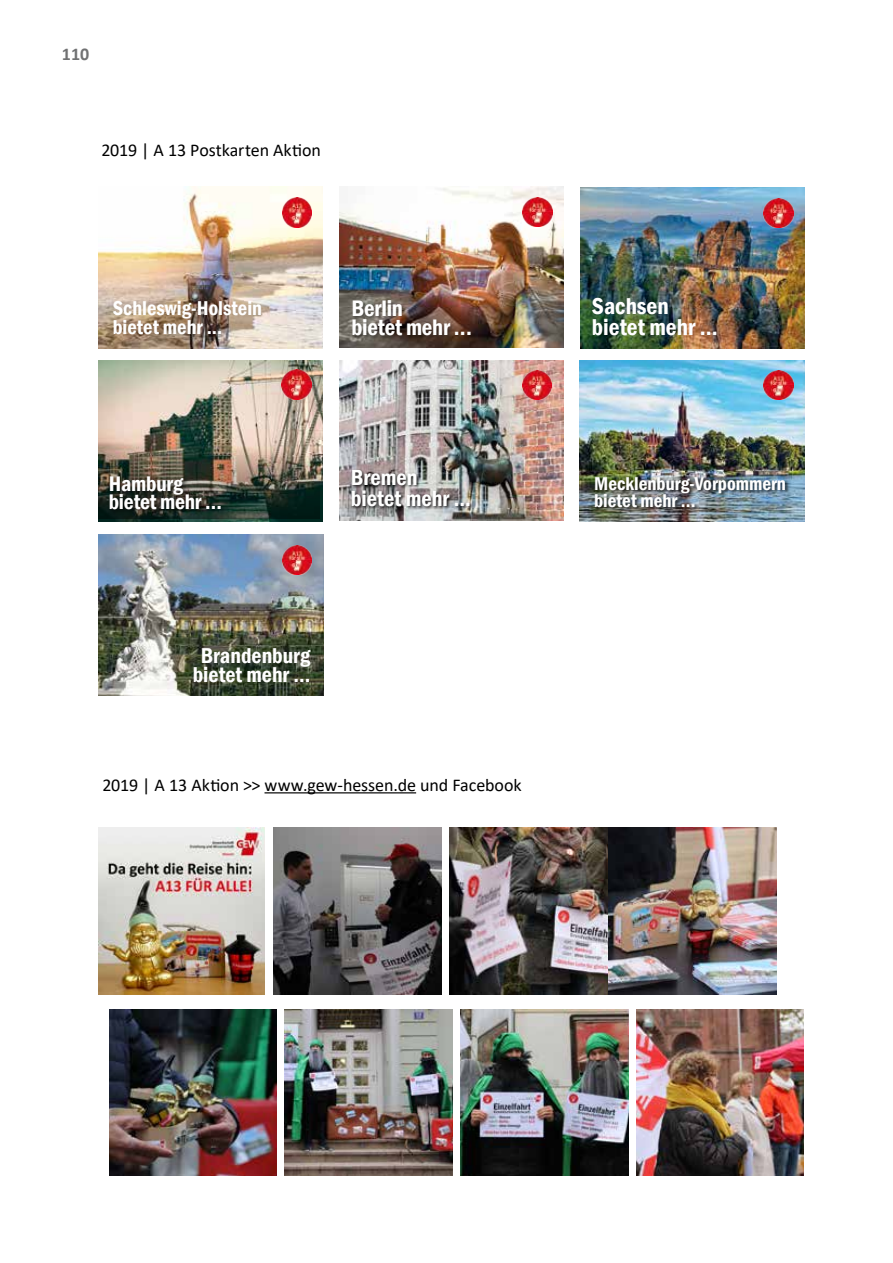
<style>
.page{position:relative;width:893px;height:1263px;background:#fff}
.page>*{position:absolute;margin:0;border:0;box-sizing:border-box;transform-origin:0 0}
.t1{font:600 condensed 23.55px/20.5px "Franklin Gothic";color:#fff}
.t2{font:600 condensed 23.1px/19.5px "Franklin Gothic";letter-spacing:-.01em;color:#fff}
.t3{font:600 condensed 22.5px/21px "Franklin Gothic";color:#fff}
.t4{font:600 condensed 22.05px/19px "Franklin Gothic";color:#fff;text-align:center}
.t5{font:600 condensed 21.75px/18px "Franklin Gothic";letter-spacing:-.01em;color:#fff}
.t6{font:600 condensed 20.55px/19px "Franklin Gothic";color:#fff}
.t7{font:600 condensed 19.05px/17px "Franklin Gothic";color:#fff}
.t8{font:18px "Calibri";letter-spacing:-.005em;color:#000}
.t9{font:700 18px "Calibri";color:#707172}
</style>
<div class="page">
<hr style="left:264px;top:792px;width:152px;height:1px;background:#000">
<img style="left:98px;top:827px;width:167px;height:167px">
<img style="left:109px;top:1009px;width:168px;height:167px">
<img style="left:273px;top:827px;width:168px;height:167px">
<img style="left:285px;top:1009px;width:167px;height:167px">
<img style="left:449px;top:827px;width:160px;height:167px">
<img style="left:460px;top:1009px;width:168px;height:167px">
<img style="left:609px;top:827px;width:167px;height:167px">
<img style="left:636px;top:1009px;width:168px;height:167px">
<img style="left:580px;top:360px;width:224px;height:161px">
<div style="left:594px;top:476px;width:196px;height:36px;background:#000;opacity:.75"></div>
<img style="left:763px;top:370px;width:30px;height:30px">
<img style="left:580px;top:187px;width:224px;height:161px">
<img style="left:763px;top:198px;width:30px;height:30px">
<img style="left:99px;top:534px;width:224px;height:162px">
<img style="left:282px;top:545px;width:30px;height:30px">
<img style="left:339px;top:361px;width:224px;height:159px">
<div style="left:350px;top:469px;width:124px;height:41px;background:#000;opacity:.84"></div>
<img style="left:522px;top:370px;width:30px;height:30px">
<img style="left:98px;top:187px;width:225px;height:161px">
<img style="left:282px;top:198px;width:30px;height:29px">
<img style="left:339px;top:187px;width:224px;height:161px">
<div style="left:352px;top:299px;width:123px;height:41px;background:#000;opacity:.39"></div>
<img style="left:523px;top:198px;width:29px;height:29px">
<img style="left:98px;top:360px;width:224px;height:161px">
<img style="left:99px;top:416px;width:221px;height:103px">
<div style="left:107px;top:473px;width:121px;height:43px;background:#000;opacity:.82"></div>
<img style="left:282px;top:370px;width:29px;height:29px">
<p class="t9" style="left:62px;top:42px;width:29px">110</p>
<p class="t8" style="left:101px;top:137px;width:221px">2019 | A 13 Postkarten Aktion</p>
<p class="t6" style="left:113px;top:298px;width:151px">Schleswig-Holstein bietet mehr ...</p>
<p class="t2" style="left:351px;top:298px;width:122px">Berlin<br>bietet mehr ...</p>
<p class="t5" style="left:109px;top:474px;width:115px">Hamburg bietet mehr ...</p>
<p class="t3" style="left:351px;top:467px;width:122px">Bremen bietet mehr ...</p>
<p class="t4" style="left:193px;top:646px;width:119px">Brandenburg bietet mehr ...</p>
<p class="t8" style="left:102px;top:772px;width:421px">2019 | A 13 Aktion &gt;&gt; www.gew-hessen.de und Facebook</p>
<h1 class="t1" style="left:592px;top:296px;width:127px">Sachsen bietet mehr ...</h1>
<p class="t7" style="left:594px;top:474px;width:193px">Mecklenburg-Vorpommern bietet mehr ...</p>
</div>
